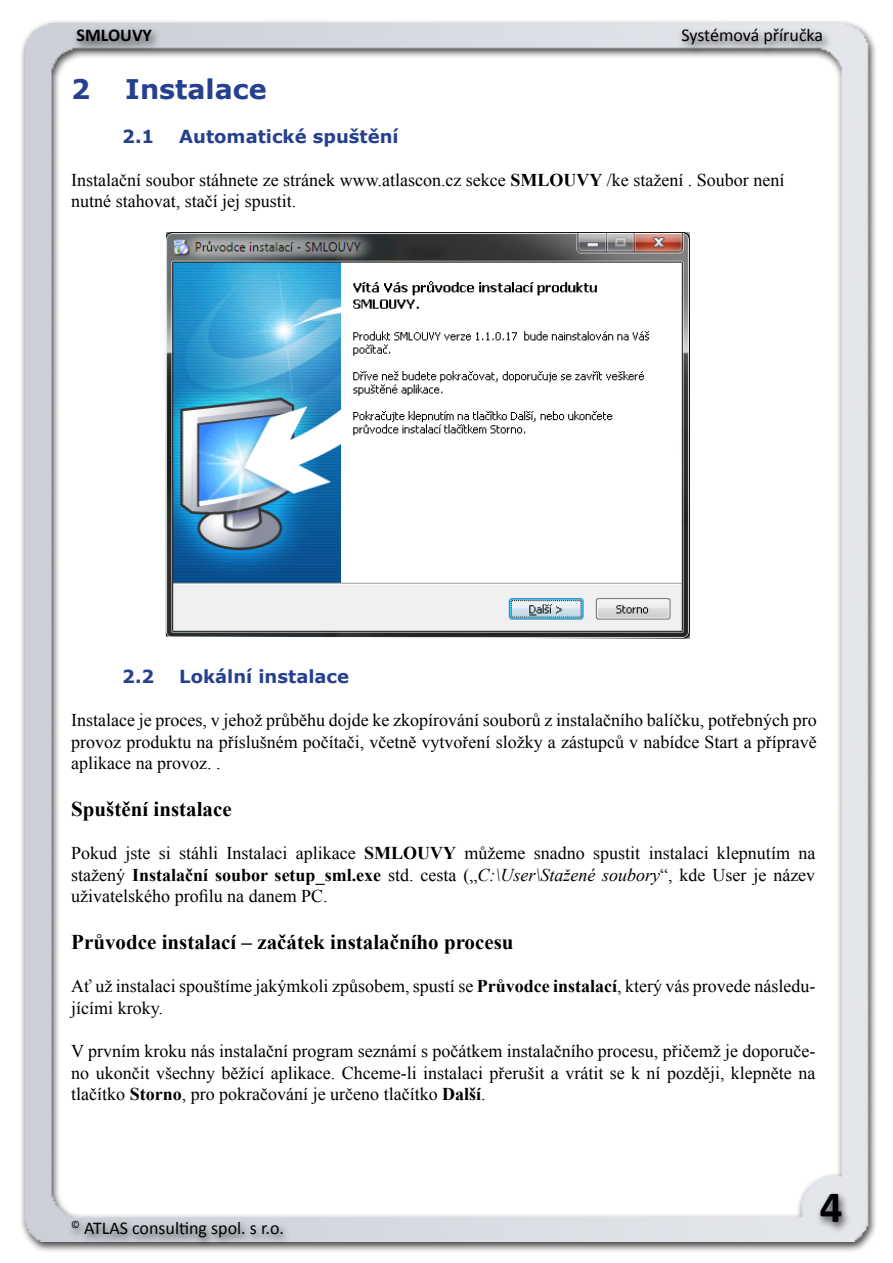
<style>
.page{position:relative;width:893px;height:1263px;background:#fff}
.page>*{position:absolute;margin:0;border:0;box-sizing:border-box;transform-origin:0 0}
.t1{font:700 45px "Calibri";color:#000}
.t2{font:700 27px "Verdana";color:#25408f}
.t3{font:700 21px "Times New Roman";color:#000}
.t4{font:18px/21.6px "Times New Roman";color:#000;text-align:justify}
.t5{font:18px "Calibri";color:#000}
.t6{font:700 18px "Verdana";color:#25408f}
.t7{font:700 18px "Calibri";color:#000}
.s1{font-weight:700}
.s2{font-style:italic}
</style>
<div class="page">
<div style="left:19px;top:19px;width:859px;height:1235px;background:#000;opacity:.75"></div>
<img style="left:26px;top:23px;width:844px;height:1219px">
<div style="left:71px;top:25px;width:90px;height:28px;background:#000;opacity:.75"></div>
<div style="left:676px;top:25px;width:156px;height:31px;background:#000;opacity:.75"></div>
<div style="left:67px;top:1217px;width:225px;height:31px;background:#000;opacity:.75"></div>
<div style="left:815px;top:1190px;width:37px;height:43px;background:#000;opacity:.75"></div>
<p class="t7" style="left:77px;top:22px;width:77px">SMLOUVY</p>
<p class="t5" style="left:681px;top:22px;width:143px">Systémová příručka</p>
<h2 class="t2" style="left:71px;top:70px;width:21px">2</h2>
<h2 class="t2" style="left:125px;top:70px;width:143px">Instalace</h2>
<p class="t6" style="left:122px;top:123px;width:34px">2.1</p>
<p class="t6" style="left:179px;top:123px;width:221px">Automatické spuštění</p>
<p class="t4" style="left:71px;top:168px;width:715px">Instalační soubor stáhnete ze stránek www.atlascon.cz sekce <span class="s1">SMLOUVY</span> /ke stažení . Soubor není nutné stahovat, stačí jej spustit.</p>
<p class="t6" style="left:122px;top:663px;width:34px">2.2</p>
<p class="t6" style="left:179px;top:663px;width:171px">Lokální instalace</p>
<p class="t4" style="left:71px;top:708px;width:747px">Instalace je proces, v jehož průběhu dojde ke zkopírování souborů z instalačního balíčku, potřebných pro provoz produktu na příslušném počítači, včetně vytvoření složky a zástupců v nabídce Start a přípravě aplikace na provoz. .</p>
<p class="t3" style="left:71px;top:794px;width:162px">Spuštění instalace</p>
<p class="t4" style="left:71px;top:842px;width:746px">Pokud jste si stáhli Instalaci aplikace <span class="s1">SMLOUVY</span> můžeme snadno spustit instalaci klepnutím na stažený <span class="s1">Instalační soubor setup_sml.exe</span> std. cesta („<span class="s2">C:\User\Stažené soubory</span>“, kde User je název uživatelského profilu na danem PC.</p>
<p class="t3" style="left:71px;top:927px;width:444px">Průvodce instalací – začátek instalačního procesu</p>
<p class="t4" style="left:71px;top:975px;width:746px">Ať už instalaci spouštíme jakýmkoli způsobem, spustí se <span class="s1">Průvodce instalací</span>, který vás provede následu&shy;jícími kroky.</p>
<p class="t4" style="left:71px;top:1040px;width:746px">V prvním kroku nás instalační program seznámí s počátkem instalačního procesu, přičemž je doporuče&shy;no ukončit všechny běžící aplikace. Chceme-li instalaci přerušit a vrátit se k ní později, klepněte na tlačítko <span class="s1">Storno</span>, pro pokračování je určeno tlačítko <span class="s1">Další</span>.</p>
<p class="t5" style="left:71px;top:1215px;width:214px"><sup>©</sup> ATLAS consulting spol. s r.o.</p>
<h1 class="t1" style="left:820px;top:1175px;width:24px">4</h1>
</div>
